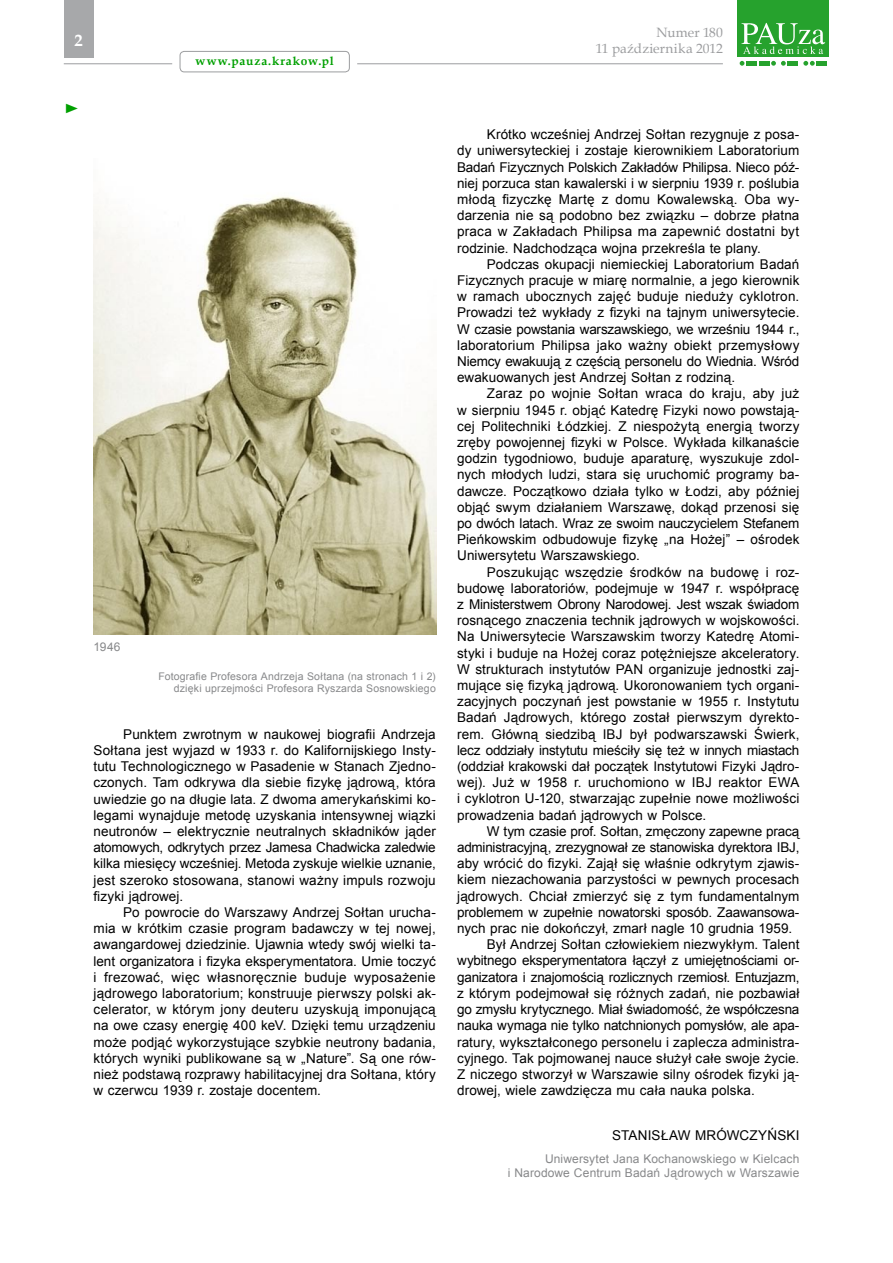
<style>
.page{position:relative;width:893px;height:1263px;background:#fff}
.page>*{position:absolute;margin:0;border:0;box-sizing:border-box;transform-origin:0 0}
.t1{font:700 16.5px "Book Antiqua";color:#fff}
.t2{font:13.5px/16.2px "Arial";letter-spacing:.005em;color:#000;text-align:justify}
.t3{font:13.5px "Arial";letter-spacing:-.015em;color:#000}
.t4{font:13.5px "Arial";letter-spacing:-.02em;color:#000}
.t5{font:13.5px/16.2px "Book Antiqua";letter-spacing:.01em;color:#9c9d9f;text-align:right}
.t6{font:13.5px "Times New Roman";color:#00a000;scale:1.22 1}
.t7{font:12px/14.4px "Arial";letter-spacing:.015em;color:#87888a;text-align:right}
.t8{font:700 12px "Book Antiqua";letter-spacing:.07em;color:#00a000}
.t9{font:10.5px/12.6px "Arial";letter-spacing:.015em;color:#87888a;text-align:right}
</style>
<div class="page">
<hr style="left:357px;top:63px;width:366px;height:1px;background:#9c9d9f">
<div style="left:64px;top:0;width:30px;height:57px;background:#a7a8aa"></div>
<div style="left:180px;top:51px;width:170px;height:21px;border:1px solid #9c9d9f;border-radius:4px"></div>
<svg style="left:740px;top:61px;width:4px;height:5px"></svg>
<svg style="left:771px;top:61px;width:15px;height:5px"></svg>
<svg style="left:803px;top:61px;width:12px;height:5px"></svg>
<div style="left:746px;top:61px;width:11px;height:5px;background:#26a22d"></div>
<div style="left:759px;top:61px;width:11px;height:5px;background:#26a22d"></div>
<div style="left:787px;top:61px;width:11px;height:5px;background:#26a22d"></div>
<div style="left:816px;top:61px;width:11px;height:5px;background:#26a22d"></div>
<div style="left:737px;top:0;width:92px;height:56px;background:#26a22d"></div>
<svg style="left:741px;top:23px;width:84px;height:31px"></svg>
<hr style="left:64px;top:63px;width:108px;height:1px;background:#9c9d9f">
<img style="left:93px;top:196px;width:343px;height:438px">
<p class="t1" style="left:75px;top:30px;width:10px">2</p>
<p class="t6" style="left:64px;top:100px;width:15px">►</p>
<p class="t8" style="left:196px;top:53px;width:140px">www.pauza.krakow.pl</p>
<p class="t7" style="left:94px;top:639px;width:29px">1946</p>
<p class="t9" style="left:158px;top:670px;width:279px">Fotografie Profesora Andrzeja Sołtana (na stronach 1 i 2) dzięki uprzejmości Profesora Ryszarda Sosnowskiego</p>
<p class="t2" style="left:94px;top:726px;width:344px;text-indent:30px">Punktem zwrotnym w naukowej biografii Andrzeja Sołtana jest wyjazd w 1933 r. do Kalifornijskiego Insty&shy;tutu Technologicznego w Pasadenie w Stanach Zjedno&shy;czonych. Tam odkrywa dla siebie fizykę jądrową, która uwiedzie go na długie lata. Z dwoma amerykańskimi ko&shy;legami wynajduje metodę uzyskania intensywnej wiązki neutronów – elektrycznie neutralnych składników jąder atomowych, odkrytych przez Jamesa Chadwicka zaledwie kilka miesięcy wcześniej. Metoda zyskuje wielkie uznanie, jest szeroko stosowana, stanowi ważny impuls rozwoju fizyki jądrowej.</p>
<p class="t2" style="left:94px;top:904px;width:344px;text-indent:30px">Po powrocie do Warszawy Andrzej Sołtan urucha&shy;mia w krótkim czasie program badawczy w tej nowej, awangardowej dziedzinie. Ujawnia wtedy swój wielki ta&shy;lent organizatora i fizyka eksperymentatora. Umie toczyć i frezować, więc własnoręcznie buduje wyposażenie jądrowego laboratorium; konstruuje pierwszy polski ak&shy;celerator, w którym jony deuteru uzyskują imponującą na owe czasy energię 400 keV. Dzięki temu urządzeniu może podjąć wykorzystujące szybkie neutrony badania, których wyniki publikowane są w „Nature”. Są one rów&shy;nież podstawą rozprawy habilitacyjnej dra Sołtana, który w czerwcu 1939 r. zostaje docentem.</p>
<p class="t5" style="left:596px;top:24px;width:129px">Numer 180<br>11 października 2012</p>
<p class="t2" style="left:457px;top:126px;width:344px;text-indent:30px">Krótko wcześniej Andrzej Sołtan rezygnuje z posa&shy;dy uniwersyteckiej i zostaje kierownikiem Laboratorium Badań Fizycznych Polskich Zakładów Philipsa. Nieco póź&shy;niej porzuca stan kawalerski i w sierpniu 1939 r. poślubia młodą fizyczkę Martę z domu Kowalewską. Oba wy&shy;darzenia nie są podobno bez związku – dobrze płatna praca w Zakładach Philipsa ma zapewnić dostatni byt rodzinie. Nadchodząca wojna przekreśla te plany.</p>
<p class="t2" style="left:457px;top:256px;width:344px;text-indent:30px">Podczas okupacji niemieckiej Laboratorium Badań Fizycznych pracuje w miarę normalnie, a jego kierownik w ramach ubocznych zajęć buduje nieduży cyklotron.<br>Prowadzi też wykłady z fizyki na tajnym uniwersytecie.<br>W czasie powstania warszawskiego, we wrześniu 1944 r., laboratorium Philipsa jako ważny obiekt przemysłowy Niemcy ewakuują z częścią personelu do Wiednia. Wśród ewakuowanych jest Andrzej Sołtan z rodziną.</p>
<p class="t2" style="left:457px;top:386px;width:344px;text-indent:30px">Zaraz po wojnie Sołtan wraca do kraju, aby już w sierpniu 1945 r. objąć Katedrę Fizyki nowo powstają&shy;cej Politechniki Łódzkiej. Z niespożytą energią tworzy zręby powojennej fizyki w Polsce. Wykłada kilkanaście godzin tygodniowo, buduje aparaturę, wyszukuje zdol&shy;nych młodych ludzi, stara się uruchomić programy ba&shy;dawcze. Początkowo działa tylko w Łodzi, aby później objąć swym działaniem Warszawę, dokąd przenosi się po dwóch latach. Wraz ze swoim nauczycielem Stefanem Pieńkowskim odbudowuje fizykę „na Hożej” – ośrodek Uniwersytetu Warszawskiego.</p>
<p class="t2" style="left:457px;top:564px;width:344px;text-indent:30px">Poszukując wszędzie środków na budowę i roz&shy;budowę laboratoriów, podejmuje w 1947 r. współpracę z Ministerstwem Obrony Narodowej. Jest wszak świadom rosnącego znaczenia technik jądrowych w wojskowości.<br>Na Uniwersytecie Warszawskim tworzy Katedrę Atomi&shy;styki i buduje na Hożej coraz potężniejsze akceleratory.<br>W strukturach instytutów PAN organizuje jednostki zaj&shy;mujące się fizyką jądrową. Ukoronowaniem tych organi&shy;zacyjnych poczynań jest powstanie w 1955 r. Instytutu Badań Jądrowych, którego został pierwszym dyrekto&shy;rem. Główną siedzibą IBJ był podwarszawski Świerk, lecz oddziały instytutu mieściły się też w innych miastach (oddział krakowski dał początek Instytutowi Fizyki Jądro&shy;wej). Już w 1958 r. uruchomiono w IBJ reaktor EWA i cyklotron U-120, stwarzając zupełnie nowe możliwości prowadzenia badań jądrowych w Polsce.</p>
<p class="t2" style="left:487px;top:823px;width:314px">W tym czasie prof. Sołtan, zmęczony zapewne pracą</p>
<p class="t4" style="left:457px;top:838px;width:344px">administracyjną, zrezygnował ze stanowiska dyrektora IBJ,</p>
<p class="t2" style="left:457px;top:855px;width:344px">aby wrócić do fizyki. Zajął się właśnie odkrytym zjawis-</p>
<p class="t2" style="left:457px;top:872px;width:344px">kiem niezachowania parzystości w pewnych procesach</p>
<p class="t2" style="left:457px;top:888px;width:344px">jądrowych. Chciał zmierzyć się z tym fundamentalnym</p>
<p class="t2" style="left:457px;top:904px;width:344px">problemem w zupełnie nowatorski sposób. Zaawansowa-</p>
<p class="t2" style="left:457px;top:920px;width:337px">nych prac nie dokończył, zmarł nagle 10 grudnia 1959.</p>
<p class="t2" style="left:487px;top:936px;width:314px">Był Andrzej Sołtan człowiekiem niezwykłym. Talent</p>
<p class="t3" style="left:457px;top:952px;width:344px">wybitnego eksperymentatora łączył z umiejętnościami or-</p>
<p class="t4" style="left:457px;top:968px;width:344px">ganizatora i znajomością rozlicznych rzemiosł. Entuzjazm,</p>
<p class="t2" style="left:457px;top:985px;width:344px">z którym podejmował się różnych zadań, nie pozbawiał</p>
<p class="t3" style="left:457px;top:1000px;width:344px">go zmysłu krytycznego. Miał świadomość, że współczesna</p>
<p class="t3" style="left:457px;top:1017px;width:344px">nauka wymaga nie tylko natchnionych pomysłów, ale apa-</p>
<p class="t2" style="left:457px;top:1034px;width:344px">ratury, wykształconego personelu i zaplecza administra-</p>
<p class="t2" style="left:457px;top:1050px;width:344px">cyjnego. Tak pojmowanej nauce służył całe swoje życie.</p>
<p class="t2" style="left:457px;top:1066px;width:344px">Z niczego stworzył w Warszawie silny ośrodek fizyki ją-</p>
<p class="t2" style="left:457px;top:1082px;width:299px">drowej, wiele zawdzięcza mu cała nauka polska.</p>
<p class="t2" style="left:612px;top:1127px;width:189px">STANISŁAW MRÓWCZYŃSKI</p>
<p class="t7" style="left:508px;top:1152px;width:293px">Uniwersytet Jana Kochanowskiego w Kielcach<br>i Narodowe Centrum Badań Jądrowych w Warszawie</p>
</div>
